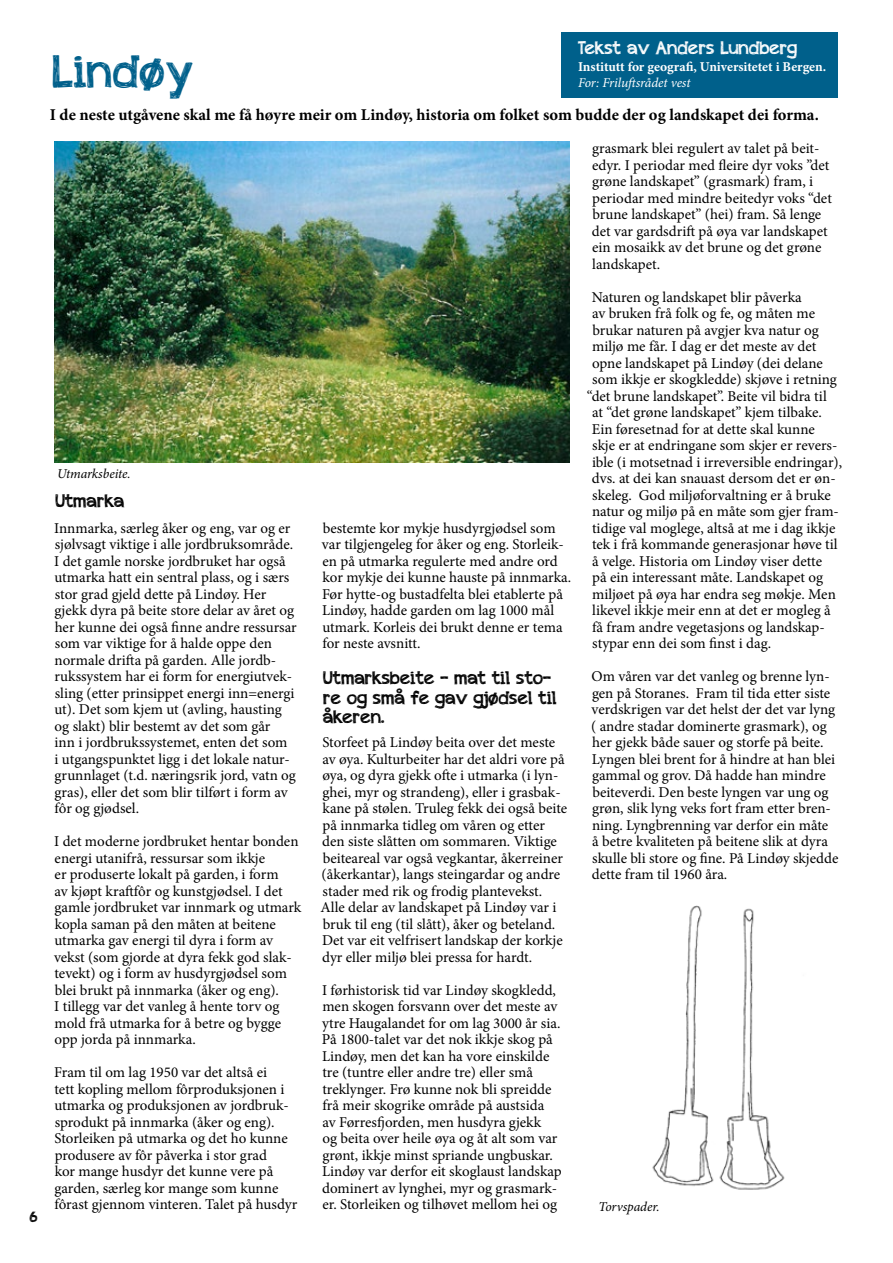
<style>
.page{position:relative;width:893px;height:1263px;background:#fff}
.page>*{position:absolute;margin:0;border:0;box-sizing:border-box;transform-origin:0 0}
.t1{font:45px "appleberry";letter-spacing:.01em;color:#00608b}
.t2{font:18px/19.5px "appleberry";color:#000}
.t3{font:18px "appleberry";color:#fff}
.t4{font:700 16.5px "Minion Pro";color:#000}
.t5{font:15px/16.5px "Minion Pro";color:#000}
.t6{font:15px "appleberry";color:#000}
.t7{font:700 13.5px "Minion Pro";letter-spacing:-.005em;color:#fff}
.t8{font:italic 13.5px "Minion Pro";letter-spacing:-.005em;color:#000}
.t9{font:italic 13.5px "Minion Pro";letter-spacing:-.01em;color:#fff}
</style>
<div class="page">
<div style="left:562px;top:32px;width:276px;height:65px;background:#00608b"></div>
<img style="left:652px;top:905px;width:133px;height:285px">
<img style="left:54px;top:141px;width:515px;height:321px">
<p class="t6" style="left:30px;top:1206px;width:9px">6</p>
<p class="t3" style="left:578px;top:35px;width:221px">Tekst av Anders Lundberg</p>
<p class="t7" style="left:578px;top:57px;width:250px">Institutt for geografi, Universitetet i Bergen.</p>
<p class="t9" style="left:578px;top:74px;width:114px">For: Friluftsrådet vest</p>
<h1 class="t1" style="left:53px;top:39px;width:142px">Lindøy</h1>
<p class="t4" style="left:50px;top:103px;width:771px">I de neste utgåvene skal me få høyre meir om Lindøy, historia om folket som budde der og landskapet dei forma.</p>
<p class="t8" style="left:57px;top:465px;width:75px">Utmarksbeite.</p>
<p class="t2" style="left:55px;top:491px;width:70px">Utmarka</p>
<p class="t5" style="left:54px;top:520px;width:244px">Innmarka, særleg åker og eng, var og er sjølvsagt viktige i alle jordbruksområde.<br>I det gamle norske jordbruket har også utmarka hatt ein sentral plass, og i særs stor grad gjeld dette på Lindøy. Her gjekk dyra på beite store delar av året og her kunne dei også finne andre ressursar som var viktige for å halde oppe den normale drifta på garden. Alle jordb&shy;rukssystem har ei form for energiutvek&shy;sling (etter prinsippet energi inn=energi ut). Det som kjem ut (avling, hausting og slakt) blir bestemt av det som går<br>inn i jordbrukssystemet, enten det som<br>i utgangspunktet ligg i det lokale natur&shy;grunnlaget (t.d. næringsrik jord, vatn og gras), eller det som blir tilført i form av fôr og gjødsel.</p>
<p class="t5" style="left:54px;top:833px;width:249px">I det moderne jordbruket hentar bonden energi utanifrå, ressursar som ikkje<br>er produserte lokalt på garden, i form<br>av kjøpt kraftfôr og kunstgjødsel. I det gamle jordbruket var innmark og utmark kopla saman på den måten at beitene utmarka gav energi til dyra i form av vekst (som gjorde at dyra fekk god slak&shy;tevekt) og i form av husdyrgjødsel som blei brukt på innmarka (åker og eng).<br>I tillegg var det vanleg å hente torv og mold frå utmarka for å betre og bygge opp jorda på innmarka.</p>
<p class="t5" style="left:54px;top:1064px;width:245px">Fram til om lag 1950 var det altså ei<br>tett kopling mellom fôrproduksjonen i utmarka og produksjonen av jordbruk&shy;sprodukt på innmarka (åker og eng).<br>Storleiken på utmarka og det ho kunne produsere av fôr påverka i stor grad<br>kor mange husdyr det kunne vere på garden, særleg kor mange som kunne fôrast gjennom vinteren. Talet på husdyr</p>
<p class="t5" style="left:322px;top:520px;width:251px">bestemte kor mykje husdyrgjødsel som var tilgjengeleg for åker og eng. Storleik&shy;en på utmarka regulerte med andre ord kor mykje dei kunne hauste på innmarka.<br>Før hytte-og bustadfelta blei etablerte på Lindøy, hadde garden om lag 1000 mål utmark. Korleis dei brukt denne er tema for neste avsnitt.</p>
<p class="t2" style="left:323px;top:668px;width:235px">Utmarksbeite – mat til sto&shy;re og små fe gav gjødsel til åkeren.</p>
<p class="t5" style="left:320px;top:734px;width:248px">Storfeet på Lindøy beita over det meste av øya. Kulturbeiter har det aldri vore på øya, og dyra gjekk ofte i utmarka (i lyn&shy;ghei, myr og strandeng), eller i grasbak&shy;kane på stølen. Truleg fekk dei også beite på innmarka tidleg om våren og etter den siste slåtten om sommaren. Viktige beiteareal var også vegkantar, åkerreiner (åkerkantar), langs steingardar og andre stader med rik og frodig plantevekst.<br>Alle delar av landskapet på Lindøy var i bruk til eng (til slått), åker og beteland.<br>Det var eit velfrisert landskap der korkje dyr eller miljø blei pressa for hardt.</p>
<p class="t5" style="left:322px;top:982px;width:241px">I førhistorisk tid var Lindøy skogkledd, men skogen forsvann over det meste av ytre Haugalandet for om lag 3000 år sia.<br>På 1800-talet var det nok ikkje skog på Lindøy, men det kan ha vore einskilde tre (tuntre eller andre tre) eller små treklynger. Frø kunne nok bli spreidde frå meir skogrike område på austsida<br>av Førresfjorden, men husdyra gjekk<br>og beita over heile øya og åt alt som var grønt, ikkje minst spriande ungbuskar.<br>Lindøy var derfor eit skoglaust landskap dominert av lynghei, myr og grasmark&shy;er. Storleiken og tilhøvet mellom hei og</p>
<p class="t5" style="left:592px;top:140px;width:241px">grasmark blei regulert av talet på beit&shy;edyr. I periodar med fleire dyr voks ”det grøne landskapet” (grasmark) fram, i periodar med mindre beitedyr voks “det brune landskapet” (hei) fram. Så lenge det var gardsdrift på øya var landskapet ein mosaikk av det brune og det grøne landskapet.</p>
<p class="t5" style="left:592px;top:289px;width:211px">Naturen og landskapet blir påverka</p>
<p class="t5" style="left:592px;top:305px;width:225px">av bruken frå folk og fe, og måten me</p>
<p class="t5" style="left:592px;top:322px;width:228px">brukar naturen på avgjer kva natur og</p>
<p class="t5" style="left:592px;top:338px;width:226px">miljø me får. I dag er det meste av det</p>
<p class="t5" style="left:592px;top:355px;width:232px">opne landskapet på Lindøy (dei delane</p>
<p class="t5" style="left:592px;top:371px;width:246px">som ikkje er skogkledde) skjøve i retning</p>
<p class="t5" style="left:587px;top:388px;width:241px">“det brune landskapet”. Beite vil bidra til</p>
<p class="t5" style="left:592px;top:404px;width:231px">at “det grøne landskapet” kjem tilbake.</p>
<p class="t5" style="left:592px;top:421px;width:225px">Ein føresetnad for at dette skal kunne</p>
<p class="t5" style="left:592px;top:437px;width:247px">skje er at endringane som skjer er revers-</p>
<p class="t5" style="left:592px;top:454px;width:252px">ible (i motsetnad i irreversible endringar),</p>
<p class="t5" style="left:592px;top:470px;width:245px">dvs. at dei kan snauast dersom det er øn-</p>
<p class="t5" style="left:592px;top:487px;width:240px">skeleg. God miljøforvaltning er å bruke</p>
<p class="t5" style="left:592px;top:503px;width:248px">natur og miljø på en måte som gjer fram-</p>
<p class="t5" style="left:592px;top:520px;width:245px">tidige val moglege, altså at me i dag ikkje</p>
<p class="t5" style="left:592px;top:536px;width:247px">tek i frå kommande generasjonar høve til</p>
<p class="t5" style="left:592px;top:553px;width:231px">å velge. Historia om Lindøy viser dette</p>
<p class="t5" style="left:592px;top:569px;width:232px">på ein interessant måte. Landskapet og</p>
<p class="t5" style="left:592px;top:586px;width:245px">miljøet på øya har endra seg møkje. Men</p>
<p class="t5" style="left:592px;top:602px;width:240px">likevel ikkje meir enn at det er mogleg å</p>
<p class="t5" style="left:592px;top:619px;width:234px">få fram andre vegetasjons og landskap-</p>
<p class="t5" style="left:592px;top:635px;width:180px">stypar enn dei som finst i dag.</p>
<p class="t5" style="left:591px;top:668px;width:249px">Om våren var det vanleg og brenne lyn&shy;gen på Storanes. Fram til tida etter siste verdskrigen var det helst der det var lyng ( andre stadar dominerte grasmark), og her gjekk både sauer og storfe på beite.<br>Lyngen blei brent for å hindre at han blei gammal og grov. Då hadde han mindre beiteverdi. Den beste lyngen var ung og grøn, slik lyng veks fort fram etter bren&shy;ning. Lyngbrenning var derfor ein måte<br>å betre kvaliteten på beitene slik at dyra skulle bli store og fine. På Lindøy skjedde dette fram til 1960 åra.</p>
<p class="t8" style="left:598px;top:1198px;width:63px">Torvspader.</p>
</div>
